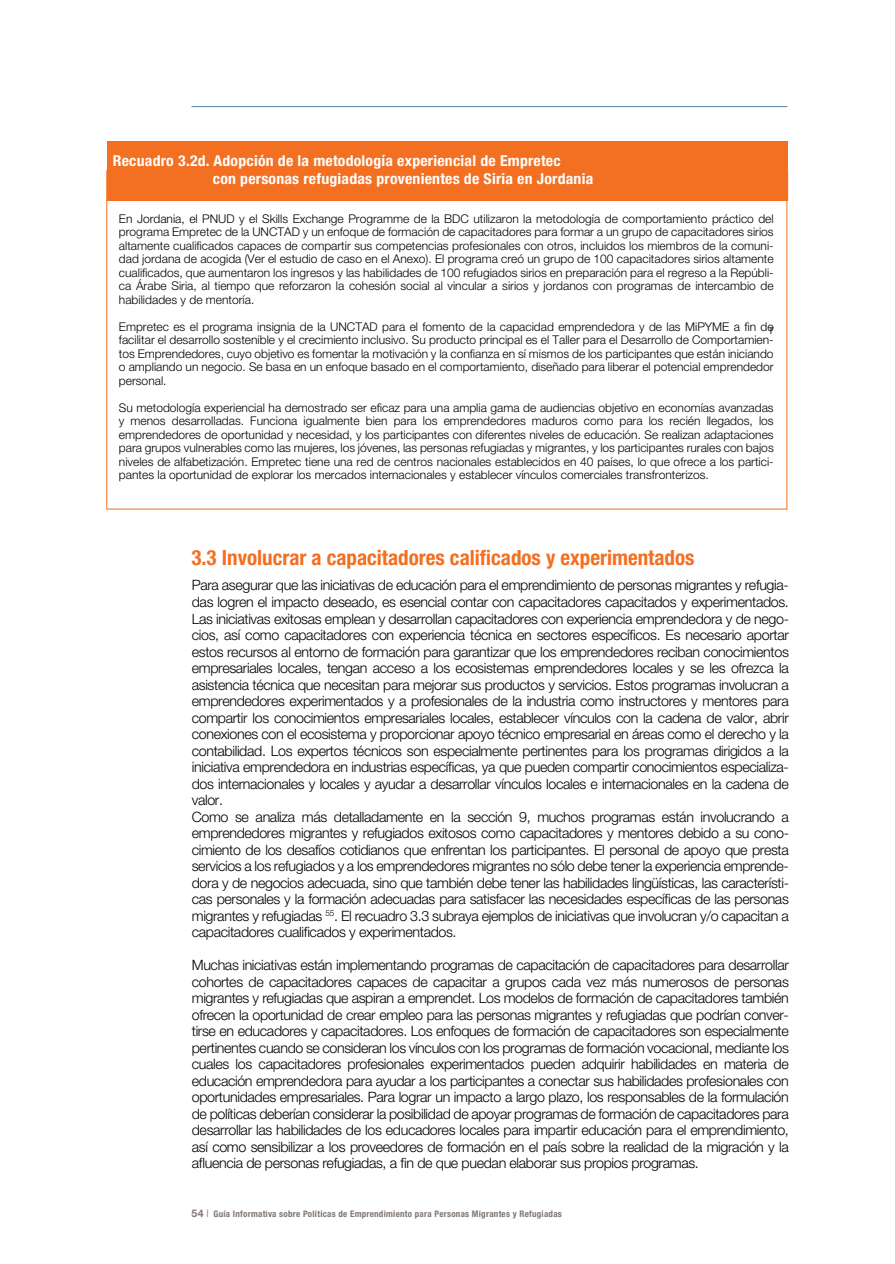
<style>
.page{position:relative;width:895px;height:1264px;background:#fff}
.page>*{position:absolute;margin:0;border:0;box-sizing:border-box;transform-origin:0 0}
.t1{font:700 condensed 21px "Helvetica Neue LT Std";color:#f36f21}
.t2{font:700 condensed 15px/18px "Helvetica Neue LT Std";letter-spacing:.015em;color:#fff;scale:1.05 1}
.t3{font:300 14.25px/16.5px "Helvetica Neue LT Std";letter-spacing:-.025em;color:#000}
.t4{font:300 12px/13.5px "Helvetica Neue LT Std";color:#000;text-align:justify}
.t5{font:700 10.5px "Helvetica Neue LT Std";color:#807670}
.t6{font:700 condensed 9px "Helvetica Neue LT Std";letter-spacing:.03em;color:#807670}
.s1{font-weight:300}
</style>
<div class="page">
<hr style="left:191px;top:106px;width:596px;height:1px;background:#5481a2">
<svg style="left:770px;top:327px;width:3px;height:7px"></svg>
<div style="left:107px;top:141px;width:680px;height:59px;background:#f36f21"></div>
<hr style="left:106px;top:170px;width:681px;height:1px;background:#f36f21">
<svg style="left:106px;top:171px;width:1px;height:29px"></svg>
<svg style="left:787px;top:171px;width:1px;height:29px"></svg>
<hr style="left:106px;top:200px;width:681px;height:1px;background:#f36f21">
<p class="t2" style="left:213px;top:151px;width:363px;text-indent:-100px">Recuadro 3.2d. Adopción de la metodología experiencial de Empretec<br>con personas refugiadas provenientes de Siria en Jordania</p>
<p class="t4" style="left:119px;top:211px;width:656px">En Jordania, el PNUD y el Skills Exchange Programme de la BDC utilizaron la metodología de comportamiento práctico del programa Empretec de la UNCTAD y un enfoque de formación de capacitadores para formar a un grupo de capacitadores sirios altamente cualificados capaces de compartir sus competencias profesionales con otros, incluidos los miembros de la comuni&shy;dad jordana de acogida (Ver el estudio de caso en el Anexo). El programa creó un grupo de 100 capacitadores sirios altamente cualificados, que aumentaron los ingresos y las habilidades de 100 refugiados sirios en preparación para el regreso a la Repúbli&shy;ca Árabe Siria, al tiempo que reforzaron la cohesión social al vincular a sirios y jordanos con programas de intercambio de habilidades y de mentoría.</p>
<p class="t4" style="left:119px;top:319px;width:656px">Empretec es el programa insignia de la UNCTAD para el fomento de la capacidad emprendedora y de las MiPYME a fin de facilitar el desarrollo sostenible y el crecimiento inclusivo. Su producto principal es el Taller para el Desarrollo de Comportamien&shy;tos Emprendedores, cuyo objetivo es fomentar la motivación y la confianza en sí mismos de los participantes que están iniciando o ampliando un negocio. Se basa en un enfoque basado en el comportamiento, diseñado para liberar el potencial emprendedor personal.</p>
<p class="t4" style="left:119px;top:400px;width:656px">Su metodología experiencial ha demostrado ser eficaz para una amplia gama de audiencias objetivo en economías avanzadas y menos desarrolladas. Funciona igualmente bien para los emprendedores maduros como para los recién llegados, los emprendedores de oportunidad y necesidad, y los participantes con diferentes niveles de educación. Se realizan adaptaciones para grupos vulnerables como las mujeres, los jóvenes, las personas refugiadas y migrantes, y los participantes rurales con bajos niveles de alfabetización. Empretec tiene una red de centros nacionales establecidos en 40 países, lo que ofrece a los partici&shy;pantes la oportunidad de explorar los mercados internacionales y establecer vínculos comerciales transfronterizos.</p>
<h1 class="t1" style="left:191px;top:544px;width:504px">3.3 Involucrar a capacitadores calificados y experimentados</h1>
<p class="t3" style="left:192px;top:577px;width:598px">Para asegurar que las iniciativas de educación para el emprendimiento de personas migrantes y refugia&shy;das logren el impacto deseado, es esencial contar con capacitadores capacitados y experimentados.<br>Las iniciativas exitosas emplean y desarrollan capacitadores con experiencia emprendedora y de nego&shy;cios, así como capacitadores con experiencia técnica en sectores específicos. Es necesario aportar estos recursos al entorno de formación para garantizar que los emprendedores reciban conocimientos empresariales locales, tengan acceso a los ecosistemas emprendedores locales y se les ofrezca la asistencia técnica que necesitan para mejorar sus productos y servicios. Estos programas involucran a emprendedores experimentados y a profesionales de la industria como instructores y mentores para compartir los conocimientos empresariales locales, establecer vínculos con la cadena de valor, abrir conexiones con el ecosistema y proporcionar apoyo técnico empresarial en áreas como el derecho y la contabilidad. Los expertos técnicos son especialmente pertinentes para los programas dirigidos a la iniciativa emprendedora en industrias específicas, ya que pueden compartir conocimientos especializa&shy;dos internacionales y locales y ayudar a desarrollar vínculos locales e internacionales en la cadena de valor.<br>Como se analiza más detalladamente en la sección 9, muchos programas están involucrando a emprendedores migrantes y refugiados exitosos como capacitadores y mentores debido a su cono&shy;cimiento de los desafíos cotidianos que enfrentan los participantes. El personal de apoyo que presta servicios a los refugiados y a los emprendedores migrantes no sólo debe tener la experiencia emprende&shy;dora y de negocios adecuada, sino que también debe tener las habilidades lingüísticas, las característi&shy;cas personales y la formación adecuadas para satisfacer las necesidades específicas de las personas migrantes y refugiadas <sup>55</sup>. El recuadro 3.3 subraya ejemplos de iniciativas que involucran y/o capacitan a capacitadores cualificados y experimentados.</p>
<p class="t3" style="left:192px;top:956px;width:598px;text-align:justify">Muchas iniciativas están implementando programas de capacitación de capacitadores para desarrollar cohortes de capacitadores capaces de capacitar a grupos cada vez más numerosos de personas migrantes y refugiadas que aspiran a emprendet. Los modelos de formación de capacitadores también ofrecen la oportunidad de crear empleo para las personas migrantes y refugiadas que podrían conver&shy;tirse en educadores y capacitadores. Los enfoques de formación de capacitadores son especialmente pertinentes cuando se consideran los vínculos con los programas de formación vocacional, mediante los cuales los capacitadores profesionales experimentados pueden adquirir habilidades en materia de educación emprendedora para ayudar a los participantes a conectar sus habilidades profesionales con oportunidades empresariales. Para lograr un impacto a largo plazo, los responsables de la formulación de políticas deberían considerar la posibilidad de apoyar programas de formación de capacitadores para desarrollar las habilidades de los educadores locales para impartir educación para el emprendimiento, así como sensibilizar a los proveedores de formación en el país sobre la realidad de la migración y la afluencia de personas refugiadas, a fin de que puedan elaborar sus propios programas.</p>
<p class="t6" style="left:213px;top:1208px;width:350px">Guía Informativa sobre Políticas de Emprendimiento para Personas Migrantes y Refugiadas</p>
<p class="t5" style="left:191px;top:1206px;width:19px">54 <span class="s1">I</span></p>
</div>
